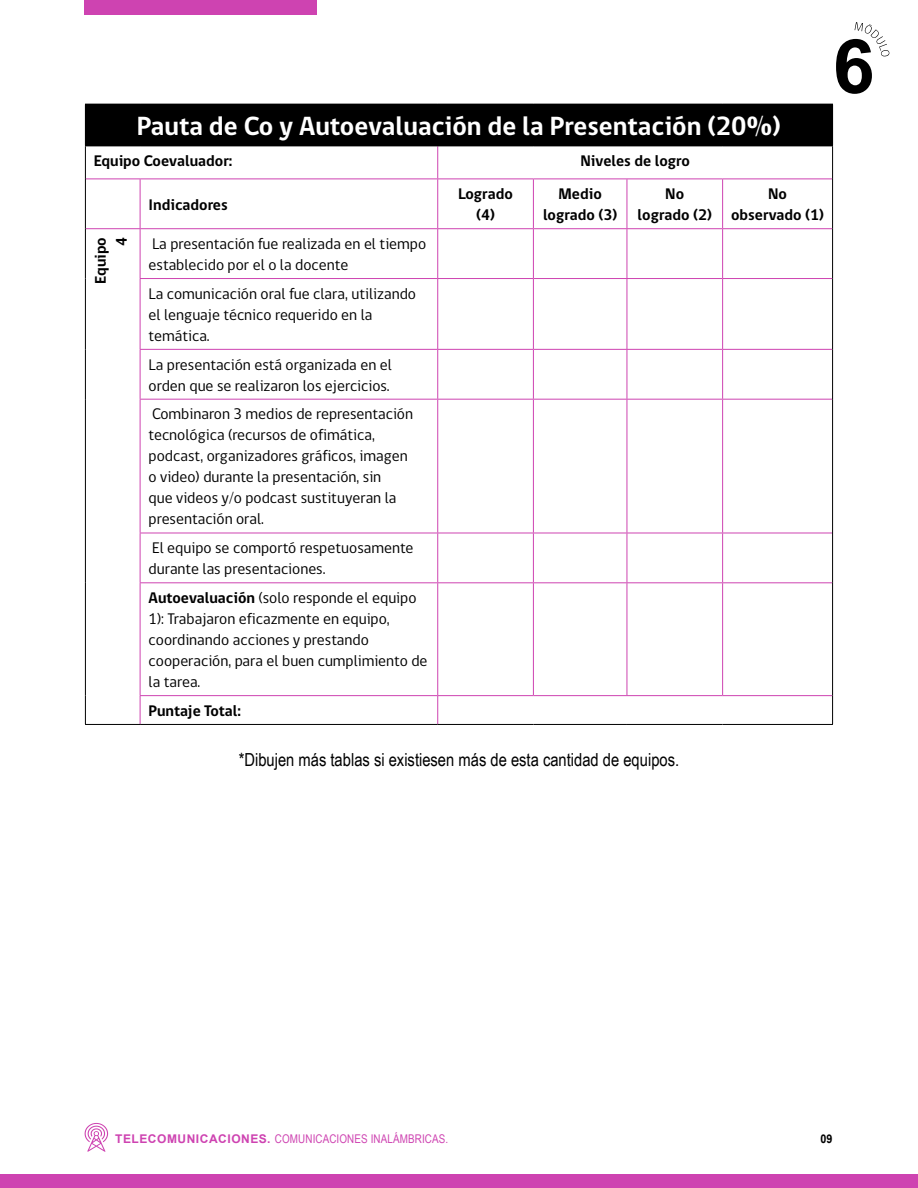
<style>
.page{position:relative;width:918px;height:1188px;background:#fff}
.page>*{position:absolute;margin:0;border:0;box-sizing:border-box;transform-origin:0 0}
.t1{font:700 27px "gob CL";color:#fff}
.t2{font:18px "Arial Narrow";color:#000}
.t3{font:15.75px/21px "gob CL";color:#000}
.t4{font:700 15.75px/21px "gob CL";color:#000;text-align:center}
.t5{font:12px "Arial Narrow";letter-spacing:.01em;color:#ce43b1}
.t6{font:700 12px "Arial";color:#000;scale:.9 1}
.s1{font-weight:700}
.s2{font-family:"Arial";font-weight:700}
</style>
<div class="page">
<div style="left:85px;top:0;width:232px;height:14px;background:#ce43b1"></div>
<div style="left:0;top:1174px;width:918px;height:14px;background:#ce43b1"></div>
<svg style="left:85px;top:1123px;width:23px;height:29px"></svg>
<svg style="left:836px;top:22px;width:54px;height:72px"></svg>
<div style="left:85px;top:104px;width:748px;height:42px;background:#000"></div>
<hr style="left:437px;top:146px;width:1px;height:33px;background:#ce43b1">
<hr style="left:86px;top:179px;width:54px;height:1px;background:#ce43b1">
<hr style="left:140px;top:179px;width:298px;height:1px;background:#ce43b1">
<hr style="left:140px;top:179px;width:1px;height:49px;background:#ce43b1">
<hr style="left:438px;top:179px;width:95px;height:1px;background:#ce43b1">
<hr style="left:437px;top:179px;width:1px;height:49px;background:#ce43b1">
<hr style="left:533px;top:179px;width:94px;height:1px;background:#ce43b1">
<hr style="left:533px;top:179px;width:1px;height:49px;background:#ce43b1">
<hr style="left:627px;top:179px;width:96px;height:1px;background:#ce43b1">
<hr style="left:627px;top:179px;width:1px;height:49px;background:#ce43b1">
<hr style="left:723px;top:179px;width:109px;height:1px;background:#ce43b1">
<hr style="left:722px;top:179px;width:1px;height:49px;background:#ce43b1">
<hr style="left:86px;top:228px;width:54px;height:1px;background:#ce43b1">
<hr style="left:140px;top:228px;width:298px;height:1px;background:#ce43b1">
<hr style="left:140px;top:229px;width:1px;height:49px;background:#ce43b1">
<hr style="left:438px;top:228px;width:95px;height:1px;background:#ce43b1">
<hr style="left:437px;top:229px;width:1px;height:49px;background:#ce43b1">
<hr style="left:533px;top:228px;width:94px;height:1px;background:#ce43b1">
<hr style="left:533px;top:229px;width:1px;height:49px;background:#ce43b1">
<hr style="left:627px;top:228px;width:96px;height:1px;background:#ce43b1">
<hr style="left:627px;top:229px;width:1px;height:49px;background:#ce43b1">
<hr style="left:723px;top:228px;width:109px;height:1px;background:#ce43b1">
<hr style="left:722px;top:229px;width:1px;height:49px;background:#ce43b1">
<hr style="left:140px;top:278px;width:298px;height:1px;background:#ce43b1">
<hr style="left:140px;top:279px;width:1px;height:70px;background:#ce43b1">
<hr style="left:438px;top:278px;width:95px;height:1px;background:#ce43b1">
<hr style="left:437px;top:279px;width:1px;height:70px;background:#ce43b1">
<hr style="left:533px;top:278px;width:94px;height:1px;background:#ce43b1">
<hr style="left:533px;top:279px;width:1px;height:70px;background:#ce43b1">
<hr style="left:627px;top:278px;width:96px;height:1px;background:#ce43b1">
<hr style="left:627px;top:279px;width:1px;height:70px;background:#ce43b1">
<hr style="left:723px;top:278px;width:109px;height:1px;background:#ce43b1">
<hr style="left:722px;top:279px;width:1px;height:70px;background:#ce43b1">
<hr style="left:140px;top:349px;width:298px;height:1px;background:#ce43b1">
<hr style="left:140px;top:350px;width:1px;height:49px;background:#ce43b1">
<hr style="left:438px;top:349px;width:95px;height:1px;background:#ce43b1">
<hr style="left:437px;top:350px;width:1px;height:49px;background:#ce43b1">
<hr style="left:533px;top:349px;width:94px;height:1px;background:#ce43b1">
<hr style="left:533px;top:350px;width:1px;height:49px;background:#ce43b1">
<hr style="left:627px;top:349px;width:96px;height:1px;background:#ce43b1">
<hr style="left:627px;top:350px;width:1px;height:49px;background:#ce43b1">
<hr style="left:723px;top:349px;width:109px;height:1px;background:#ce43b1">
<hr style="left:722px;top:350px;width:1px;height:49px;background:#ce43b1">
<hr style="left:140px;top:399px;width:298px;height:1px;background:#ce43b1">
<hr style="left:140px;top:400px;width:1px;height:133px;background:#ce43b1">
<hr style="left:438px;top:399px;width:95px;height:1px;background:#ce43b1">
<hr style="left:437px;top:400px;width:1px;height:133px;background:#ce43b1">
<hr style="left:533px;top:399px;width:94px;height:1px;background:#ce43b1">
<hr style="left:533px;top:400px;width:1px;height:133px;background:#ce43b1">
<hr style="left:627px;top:399px;width:96px;height:1px;background:#ce43b1">
<hr style="left:627px;top:400px;width:1px;height:133px;background:#ce43b1">
<hr style="left:723px;top:399px;width:109px;height:1px;background:#ce43b1">
<hr style="left:722px;top:400px;width:1px;height:133px;background:#ce43b1">
<hr style="left:140px;top:533px;width:298px;height:1px;background:#ce43b1">
<hr style="left:140px;top:533px;width:1px;height:49px;background:#ce43b1">
<hr style="left:438px;top:533px;width:95px;height:1px;background:#ce43b1">
<hr style="left:437px;top:533px;width:1px;height:49px;background:#ce43b1">
<hr style="left:533px;top:533px;width:94px;height:1px;background:#ce43b1">
<hr style="left:533px;top:533px;width:1px;height:49px;background:#ce43b1">
<hr style="left:627px;top:533px;width:96px;height:1px;background:#ce43b1">
<hr style="left:627px;top:533px;width:1px;height:49px;background:#ce43b1">
<hr style="left:723px;top:533px;width:109px;height:1px;background:#ce43b1">
<hr style="left:722px;top:533px;width:1px;height:49px;background:#ce43b1">
<hr style="left:140px;top:582px;width:298px;height:1px;background:#ce43b1">
<hr style="left:140px;top:583px;width:1px;height:112px;background:#ce43b1">
<hr style="left:438px;top:582px;width:95px;height:1px;background:#ce43b1">
<hr style="left:437px;top:583px;width:1px;height:112px;background:#ce43b1">
<hr style="left:533px;top:582px;width:94px;height:1px;background:#ce43b1">
<hr style="left:533px;top:583px;width:1px;height:112px;background:#ce43b1">
<hr style="left:627px;top:582px;width:96px;height:1px;background:#ce43b1">
<hr style="left:627px;top:583px;width:1px;height:112px;background:#ce43b1">
<hr style="left:723px;top:582px;width:109px;height:1px;background:#ce43b1">
<hr style="left:722px;top:583px;width:1px;height:112px;background:#ce43b1">
<hr style="left:140px;top:695px;width:298px;height:1px;background:#ce43b1">
<svg style="left:140px;top:696px;width:1px;height:28px"></svg>
<hr style="left:438px;top:695px;width:95px;height:1px;background:#ce43b1">
<svg style="left:437px;top:696px;width:1px;height:28px"></svg>
<hr style="left:533px;top:695px;width:94px;height:1px;background:#ce43b1">
<hr style="left:627px;top:695px;width:96px;height:1px;background:#ce43b1">
<hr style="left:723px;top:695px;width:109px;height:1px;background:#ce43b1">
<hr style="left:85px;top:146px;width:1px;height:33px;background:#000">
<hr style="left:832px;top:146px;width:1px;height:33px;background:#000">
<hr style="left:85px;top:179px;width:1px;height:50px;background:#000">
<hr style="left:832px;top:179px;width:1px;height:50px;background:#000">
<hr style="left:85px;top:229px;width:1px;height:50px;background:#000">
<hr style="left:85px;top:279px;width:1px;height:70px;background:#000">
<hr style="left:85px;top:349px;width:1px;height:50px;background:#000">
<hr style="left:85px;top:399px;width:1px;height:134px;background:#000">
<hr style="left:85px;top:533px;width:1px;height:50px;background:#000">
<hr style="left:85px;top:583px;width:1px;height:113px;background:#000">
<svg style="left:85px;top:696px;width:1px;height:28px"></svg>
<hr style="left:85px;top:724px;width:55px;height:1px;background:#000">
<hr style="left:832px;top:229px;width:1px;height:50px;background:#000">
<hr style="left:832px;top:279px;width:1px;height:70px;background:#000">
<hr style="left:832px;top:349px;width:1px;height:50px;background:#000">
<hr style="left:832px;top:399px;width:1px;height:134px;background:#000">
<hr style="left:832px;top:533px;width:1px;height:50px;background:#000">
<hr style="left:832px;top:583px;width:1px;height:113px;background:#000">
<svg style="left:832px;top:696px;width:1px;height:28px"></svg>
<hr style="left:140px;top:724px;width:298px;height:1px;background:#000">
<hr style="left:438px;top:724px;width:95px;height:1px;background:#000">
<hr style="left:533px;top:724px;width:94px;height:1px;background:#000">
<hr style="left:627px;top:724px;width:96px;height:1px;background:#000">
<hr style="left:723px;top:724px;width:110px;height:1px;background:#000">
<hr style="left:85px;top:146px;width:55px;height:1px;background:#000">
<hr style="left:140px;top:146px;width:298px;height:1px;background:#000">
<hr style="left:438px;top:146px;width:95px;height:1px;background:#000">
<hr style="left:533px;top:146px;width:94px;height:1px;background:#000">
<hr style="left:627px;top:146px;width:96px;height:1px;background:#000">
<hr style="left:723px;top:146px;width:110px;height:1px;background:#000">
<h1 class="t1" style="left:137px;top:108px;width:646px">Pauta de Co y Autoevaluación de la Presentación (20%)</h1>
<p class="t4" style="left:94px;top:151px;width:140px">Equipo Coevaluador:</p>
<p class="t4" style="left:580px;top:151px;width:111px">Niveles de logro</p>
<p class="t4" style="left:149px;top:194px;width:81px">Indicadores</p>
<p class="t4" style="left:458px;top:184px;width:56px">Logrado (4)</p>
<p class="t4" style="left:543px;top:184px;width:76px">Medio logrado (3)</p>
<p class="t4" style="left:638px;top:184px;width:76px">No logrado (2)</p>
<p class="t4" style="left:731px;top:184px;width:94px">No observado (1)</p>
<p class="t4" style="left:90px;top:284px;width:48px;text-align:right;rotate:-90deg">Equipo<br>4</p>
<p class="t3" style="left:149px;top:234px;width:279px">La presentación fue realizada en el tiempo establecido por el o la docente</p>
<p class="t3" style="left:149px;top:283px;width:269px">La comunicación oral fue clara, utilizando el lenguaje técnico requerido en la temática.</p>
<p class="t3" style="left:149px;top:354px;width:245px">La presentación está organizada en el orden que se realizaron los ejercicios.</p>
<p class="t3" style="left:149px;top:404px;width:266px">Combinaron 3 medios de representación tecnológica (recursos de ofimática, podcast, organizadores gráficos, imagen o video) durante la presentación, sin<br>que videos y/o podcast sustituyeran la presentación oral.</p>
<p class="t3" style="left:149px;top:538px;width:266px">El equipo se comportó respetuosamente durante las presentaciones.</p>
<p class="t3" style="left:149px;top:588px;width:281px"><span class="s1">Autoevaluación</span> (solo responde el equipo 1): Trabajaron eficazmente en equipo, coordinando acciones y prestando cooperación, para el buen cumplimiento de la tarea.</p>
<p class="t4" style="left:149px;top:701px;width:94px">Puntaje Total:</p>
<p class="t2" style="left:239px;top:746px;width:442px">*Dibujen más tablas si existiesen más de esta cantidad de equipos.</p>
<p class="t5" style="left:115px;top:1130px;width:335px"><span class="s2">TELECOMUNICACIONES.</span> COMUNICACIONES INALÁMBRICAS.</p>
<p class="t6" style="left:820px;top:1130px;width:15px">09</p>
</div>
